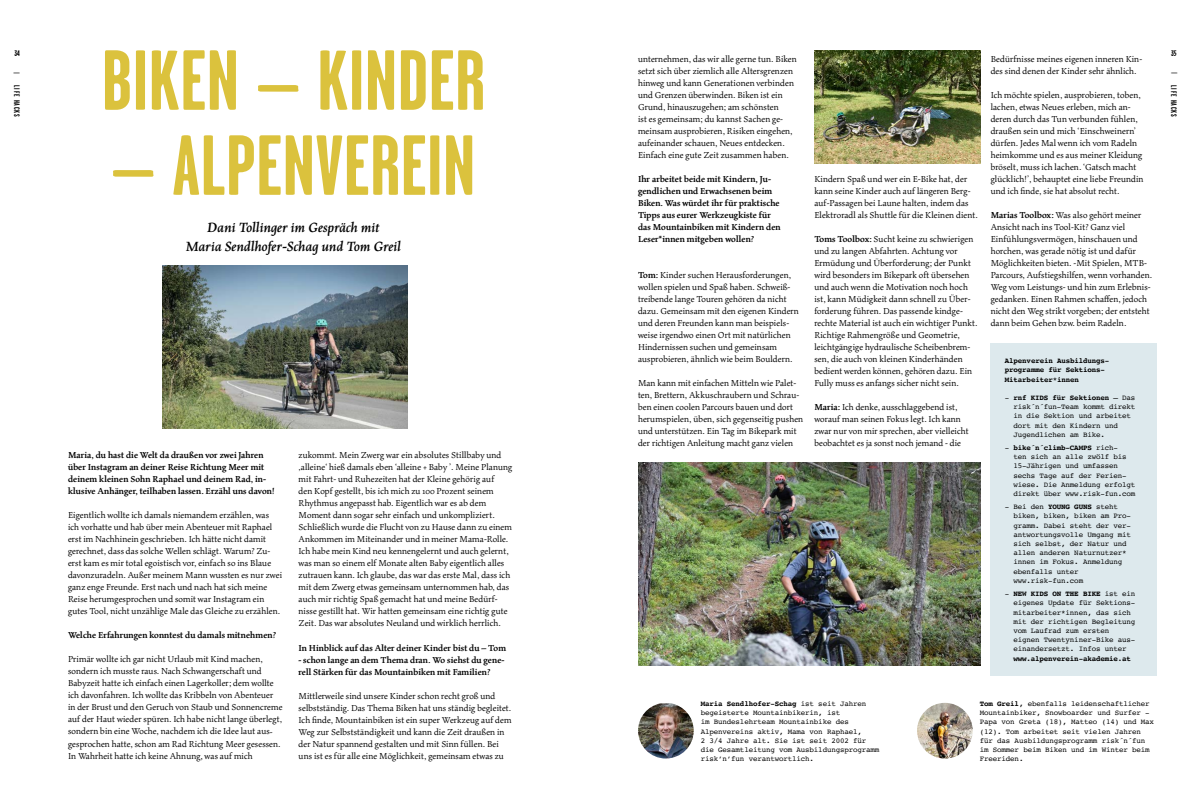
<style>
.page{position:relative;width:1191px;height:794px;background:#fff}
.page>*{position:absolute;margin:0;border:0;box-sizing:border-box;transform-origin:0 0}
.t1{font:700 85px "Garage Gothic";color:#dbc23d}
.t2{font:italic 700 15px/19px "Maiola Pro";color:#000;text-align:center}
.t3{font:9.8px/12px "Maiola Pro";color:#000}
.t4{font:700 9.8px/12px "Maiola Pro";color:#000}
.t5{font:700 8px "Garage Gothic";letter-spacing:.1em;color:#000}
.t6{font:7.5px/9.2px "Courier";letter-spacing:-.02em;color:#000}
.t7{font:700 7.5px/9.2px "Courier";letter-spacing:-.02em;color:#000}
.s1{font-weight:700}
</style>
<div class="page">
<img style="left:638px;top:703px;width:55px;height:55px">
<img style="left:917px;top:703px;width:55px;height:55px;border-radius:28px">
<img style="left:814px;top:50px;width:166px;height:114px">
<img style="left:163px;top:265px;width:245px;height:164px">
<img style="left:638px;top:463px;width:342px;height:202px">
<div style="left:990px;top:343px;width:167px;height:333px;background:#dde9ed"></div>
<h1 class="t1" style="left:102px;top:35px;width:385px">BIKEN – KINDER</h1>
<h1 class="t1" style="left:111px;top:120px;width:366px">– ALPENVEREIN</h1>
<h2 class="t2" style="left:186px;top:218px;width:217px">Dani Tollinger im Gespräch mit<br>Maria Sendlhofer-Schag und Tom Greil</h2>
<p class="t5" style="left:14px;top:49px;width:7px">34</p>
<p class="t5" style="left:13px;top:68px;width:8px">—</p>
<p class="t5" style="left:21px;top:85px;width:33px;rotate:90deg">LIFE HACKS</p>
<p class="t5" style="left:1178px;top:85px;width:33px;rotate:90deg">LIFE HACKS</p>
<p class="t5" style="left:1171px;top:49px;width:7px">35</p>
<p class="t5" style="left:1171px;top:68px;width:8px">—</p>
<p class="t3" style="left:638px;top:54px;width:160px">unternehmen, das wir alle gerne tun. Biken setzt sich über ziemlich alle Altersgrenzen hinweg und kann Generationen verbinden und Grenzen überwinden. Biken ist ein Grund, hinauszugehen; am schönsten<br>ist es gemeinsam; du kannst Sachen ge&shy;meinsam ausprobieren, Risiken eingehen, aufeinander schauen, Neues entdecken.<br>Einfach eine gute Zeit zusammen haben.</p>
<p class="t4" style="left:638px;top:173px;width:144px">Ihr arbeitet beide mit Kindern, Ju&shy;gendlichen und Erwachsenen beim Biken. Was würdet ihr für praktische Tipps aus eurer Werkzeugkiste für das Mountainbiken mit Kindern den Leser*innen mitgeben wollen?</p>
<p class="t3" style="left:638px;top:269px;width:162px"><span class="s1">Tom:</span> Kinder suchen Herausforderungen, wollen spielen und Spaß haben. Schweiß&shy;treibende lange Touren gehören da nicht dazu. Gemeinsam mit den eigenen Kindern und deren Freunden kann man beispiels&shy;weise irgendwo einen Ort mit natürlichen Hindernissen suchen und gemeinsam ausprobieren, ähnlich wie beim Bouldern.</p>
<p class="t3" style="left:638px;top:377px;width:167px">Man kann mit einfachen Mitteln wie Palet&shy;ten, Brettern, Akkuschraubern und Schrau&shy;ben einen coolen Parcours bauen und dort herumspielen, üben, sich gegenseitig pushen und unterstützen. Ein Tag im Bikepark mit der richtigen Anleitung macht ganz vielen</p>
<p class="t3" style="left:990px;top:54px;width:153px">Bedürfnisse meines eigenen inneren Kin&shy;des sind denen der Kinder sehr ähnlich.</p>
<p class="t3" style="left:990px;top:90px;width:154px">Ich möchte spielen, ausprobieren, toben, lachen, etwas Neues erleben, mich an&shy;deren durch das Tun verbunden fühlen, draußen sein und mich ‘Einschweinern’ dürfen. Jedes Mal wenn ich vom Radeln heimkomme und es aus meiner Kleidung bröselt, muss ich lachen. ‘Gatsch macht glücklich!’, behauptet eine liebe Freundin und ich finde, sie hat absolut recht.</p>
<p class="t3" style="left:990px;top:209px;width:163px"><span class="s1">Marias Toolbox:</span> Was also gehört meiner Ansicht nach ins Tool-Kit? Ganz viel Einfühlungsvermögen, hinschauen und horchen, was gerade nötig ist und dafür Möglichkeiten bieten. -Mit Spielen, MTB-Parcours, Aufstiegshilfen, wenn vorhanden.<br>Weg vom Leistungs- und hin zum Erlebnis&shy;gedanken. Einen Rahmen schaffen, jedoch nicht den Weg strikt vorgeben; der entsteht dann beim Gehen bzw. beim Radeln.</p>
<p class="t7" style="left:1005px;top:356px;width:106px">Alpenverein Ausbildungs&shy;programme für Sektions-<br>Mitarbeiter*innen</p>
<p class="t6" style="left:1013px;top:393px;width:123px;text-indent:-9px">- <span class="s1">rnf KIDS für Sektionen</span> – Das risk´n´fun-Team kommt direkt in die Sektion und arbeitet dort mit den Kindern und<br>Jugendlichen am Bike.</p>
<p class="t6" style="left:1013px;top:443px;width:123px;text-indent:-9px">- <span class="s1">bike´n´climb-CAMPS</span> rich-<br>ten sich an alle zwölf bis<br>15-Jährigen und umfassen sechs Tage auf der Ferien&shy;wiese. Die Anmeldung erfolgt direkt über www.risk-fun.com</p>
<p class="t6" style="left:1013px;top:502px;width:119px;text-indent:-9px">- Bei den <span class="s1">YOUNG GUNS</span> steht biken, biken, biken am Pro&shy;gramm. Dabei steht der ver&shy;antwortungsvolle Umgang mit sich selbst, der Natur und allen anderen Naturnutzer* innen im Fokus. Anmeldung ebenfalls unter www.risk-fun.com</p>
<p class="t6" style="left:1013px;top:589px;width:123px;text-indent:-9px">- <span class="s1">NEW KIDS ON THE BIKE</span> ist ein eigenes Update für Sektions&shy;mitarbeiter*innen, das sich mit der richtigen Begleitung vom Laufrad zum ersten eignen Twentyniner-Bike aus&shy;einandersetzt. Infos unter</p>
<p class="t7" style="left:1013px;top:653px;width:119px">www.alpenverein-akademie.at</p>
<p class="t3" style="left:814px;top:173px;width:165px">Kindern Spaß und wer ein E-Bike hat, der kann seine Kinder auch auf längeren Berg&shy;auf-Passagen bei Laune halten, indem das Elektroradl als Shuttle für die Kleinen dient.</p>
<p class="t3" style="left:814px;top:234px;width:165px"><span class="s1">Toms Toolbox:</span> Sucht keine zu schwierigen und zu langen Abfahrten. Achtung vor Ermüdung und Überforderung; der Punkt wird besonders im Bikepark oft übersehen und auch wenn die Motivation noch hoch ist, kann Müdigkeit dann schnell zu Über&shy;forderung führen. Das passende kindge&shy;rechte Material ist auch ein wichtiger Punkt.<br>Richtige Rahmengröße und Geometrie, leichtgängige hydraulische Scheibenbrem&shy;sen, die auch von kleinen Kinderhänden bedient werden können, gehören dazu. Ein Fully muss es anfangs sicher nicht sein.</p>
<p class="t3" style="left:814px;top:401px;width:156px"><span class="s1">Maria:</span> Ich denke, ausschlaggebend ist, worauf man seinen Fokus legt. Ich kann zwar nur von mir sprechen, aber vielleicht beobachtet es ja sonst noch jemand - die</p>
<p class="t4" style="left:68px;top:449px;width:208px">Maria, du hast die Welt da draußen vor zwei Jahren über Instagram an deiner Reise Richtung Meer mit deinem kleinen Sohn Raphael und deinem Rad, in&shy;klusive Anhänger, teilhaben lassen. Erzähl uns davon!</p>
<p class="t3" style="left:68px;top:510px;width:216px">Eigentlich wollte ich damals niemandem erzählen, was ich vorhatte und hab über mein Abenteuer mit Raphael erst im Nachhinein geschrieben. Ich hätte nicht damit gerechnet, dass das solche Wellen schlägt. Warum? Zu&shy;erst kam es mir total egoistisch vor, einfach so ins Blaue davonzuradeln. Außer meinem Mann wussten es nur zwei ganz enge Freunde. Erst nach und nach hat sich meine Reise herumgesprochen und somit war Instagram ein gutes Tool, nicht unzählige Male das Gleiche zu erzählen.</p>
<p class="t4" style="left:68px;top:629px;width:209px">Welche Erfahrungen konntest du damals mitnehmen?</p>
<p class="t3" style="left:68px;top:653px;width:216px">Primär wollte ich gar nicht Urlaub mit Kind machen, sondern ich musste raus. Nach Schwangerschaft und Babyzeit hatte ich einfach einen Lagerkoller; dem wollte ich davonfahren. Ich wollte das Kribbeln von Abenteuer in der Brust und den Geruch von Staub und Sonnencreme auf der Haut wieder spüren. Ich habe nicht lange überlegt, sondern bin eine Woche, nachdem ich die Idee laut aus&shy;gesprochen hatte, schon am Rad Richtung Meer gesessen.<br>In Wahrheit hatte ich keine Ahnung, was auf mich</p>
<p class="t3" style="left:298px;top:450px;width:215px">zukommt. Mein Zwerg war ein absolutes Stillbaby und ‚alleine‘ hieß damals eben ‘alleine + Baby ’. Meine Planung mit Fahrt- und Ruhezeiten hat der Kleine gehörig auf<br>den Kopf gestellt, bis ich mich zu 100 Prozent seinem Rhythmus angepasst hab. Eigentlich war es ab dem Moment dann sogar sehr einfach und unkompliziert.<br>Schließlich wurde die Flucht von zu Hause dann zu einem Ankommen im Miteinander und in meiner Mama-Rolle.<br>Ich habe mein Kind neu kennengelernt und auch gelernt, was man so einem elf Monate alten Baby eigentlich alles zutrauen kann. Ich glaube, das war das erste Mal, dass ich mit dem Zwerg etwas gemeinsam unternommen hab, das auch mir richtig Spaß gemacht hat und meine Bedürf&shy;nisse gestillt hat. Wir hatten gemeinsam eine richtig gute Zeit. Das war absolutes Neuland und wirklich herrlich.</p>
<p class="t4" style="left:298px;top:642px;width:209px">In Hinblick auf das Alter deiner Kinder bist du – Tom</p>
<p class="t4" style="left:298px;top:653px;width:207px">- schon lange an dem Thema dran. Wo siehst du gene&shy;rell Stärken für das Mountainbiken mit Familien?</p>
<p class="t3" style="left:298px;top:690px;width:215px">Mittlerweile sind unsere Kinder schon recht groß und selbstständig. Das Thema Biken hat uns ständig begleitet.<br>Ich finde, Mountainbiken ist ein super Werkzeug auf dem Weg zur Selbstständigkeit und kann die Zeit draußen in der Natur spannend gestalten und mit Sinn füllen. Bei uns ist es für alle eine Möglichkeit, gemeinsam etwas zu</p>
<p class="t6" style="left:701px;top:699px;width:180px"><span class="s1">Maria Sendlhofer-Schag</span> ist seit Jahren begeisterte Mountainbikerin, ist<br>im Bundeslehrteam Mountainbike des Alpenvereins aktiv, Mama von Raphael,<br>2 3/4 Jahre alt. Sie ist seit 2002 für die Gesamtleitung vom Ausbildungsprogramm riskʼnʼfun verantwortlich.</p>
<p class="t6" style="left:979px;top:699px;width:176px"><span class="s1">Tom Greil,</span> ebenfalls leidenschaftlicher Mountainbiker, Snowboarder und Surfer - Papa von Greta (18), Matteo (14) und Max (12). Tom arbeitet seit vielen Jahren für das Ausbildungsprogramm risk´n´fun im Sommer beim Biken und im Winter beim Freeriden.</p>
</div>
